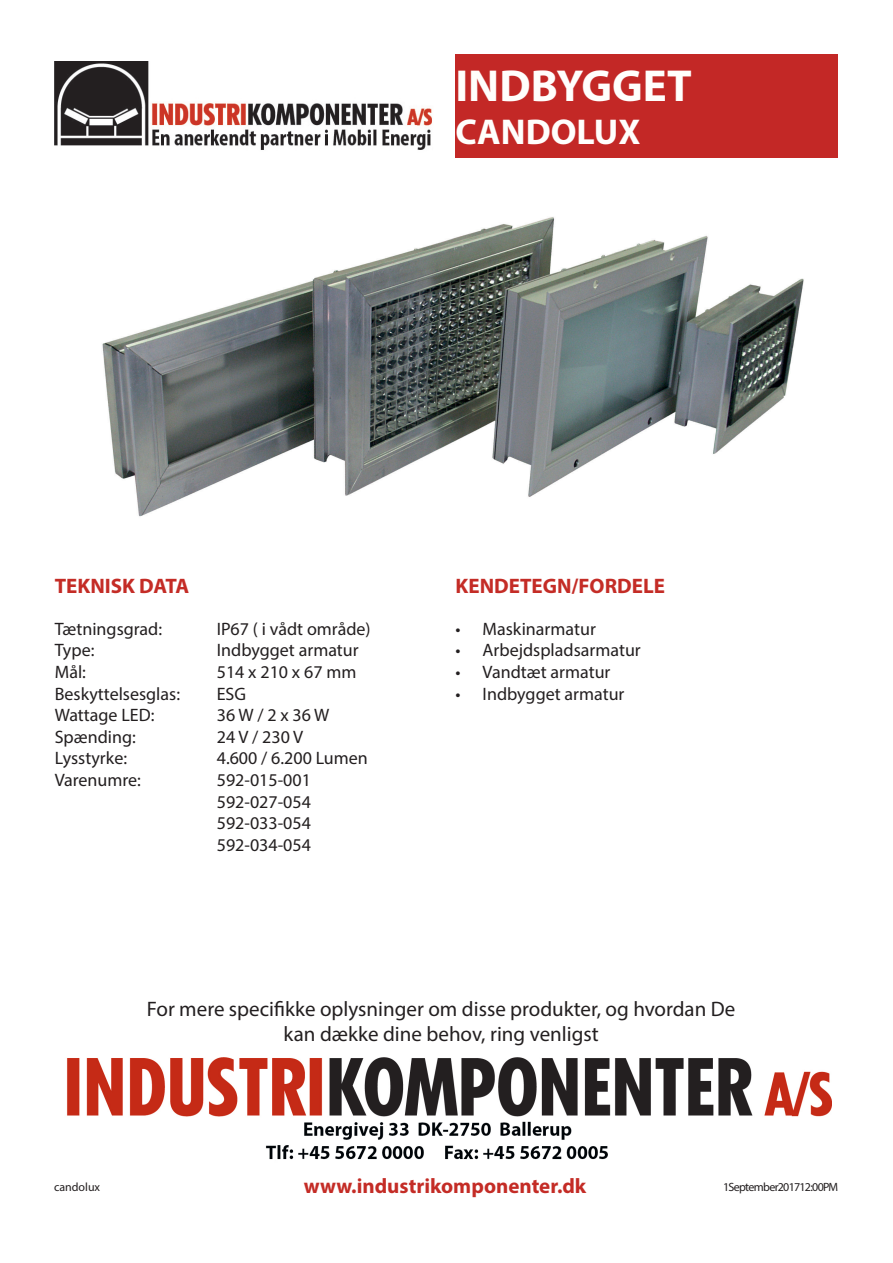
<style>
.page{position:relative;width:893px;height:1263px;background:#fff}
.page>*{position:absolute;margin:0;border:0;box-sizing:border-box;transform-origin:0 0}
.t1{font:700 45px "Myriad Pro";color:#fffefc}
.t2{font:700 36px "Myriad Pro";color:#fffefc}
.t3{font:21px "Myriad Pro";color:#231f20}
.t4{font:700 21px "Myriad Pro";color:#c42c26}
.t5{font:18px "Myriad Pro";color:#231f20}
.t6{font:12px "Myriad Pro";letter-spacing:-.055em;color:#231f20}
.t7{font:12px "Myriad Pro";color:#231f20}
</style>
<div class="page">
<img style="left:67px;top:1058px;width:765px;height:102px">
<div style="left:455px;top:54px;width:383px;height:104px;background:#c32826"></div>
<img style="left:54px;top:61px;width:378px;height:89px">
<img style="left:102px;top:217px;width:702px;height:300px">
<p class="t1" style="left:455px;top:57px;width:238px">INDBYGGET</p>
<p class="t2" style="left:455px;top:109px;width:187px">CANDOLUX</p>
<p class="t4" style="left:55px;top:573px;width:136px">TEKNISK DATA</p>
<p class="t5" style="left:55px;top:618px;width:109px">Tætningsgrad:</p>
<p class="t5" style="left:217px;top:618px;width:155px">IP67 ( i vådt område)</p>
<p class="t5" style="left:55px;top:639px;width:41px">Type:</p>
<p class="t5" style="left:217px;top:639px;width:143px">Indbygget armatur</p>
<p class="t5" style="left:55px;top:661px;width:33px">Mål:</p>
<p class="t5" style="left:217px;top:661px;width:141px">514 x 210 x 67 mm</p>
<p class="t5" style="left:55px;top:682px;width:127px">Beskyttelsesglas:</p>
<p class="t5" style="left:217px;top:682px;width:31px">ESG</p>
<p class="t5" style="left:55px;top:704px;width:101px">Wattage LED:</p>
<p class="t5" style="left:217px;top:704px;width:114px">36 W / 2 x 36 W</p>
<p class="t5" style="left:55px;top:726px;width:83px">Spænding:</p>
<p class="t5" style="left:217px;top:726px;width:88px">24 V / 230 V</p>
<p class="t5" style="left:55px;top:747px;width:74px">Lysstyrke:</p>
<p class="t5" style="left:217px;top:747px;width:153px">4.600 / 6.200 Lumen</p>
<p class="t5" style="left:55px;top:769px;width:88px">Varenumre:</p>
<p class="t5" style="left:217px;top:769px;width:96px">592-015-001</p>
<p class="t5" style="left:217px;top:790px;width:96px">592-027-054</p>
<p class="t5" style="left:217px;top:812px;width:96px">592-033-054</p>
<p class="t5" style="left:217px;top:834px;width:96px">592-034-054</p>
<p class="t4" style="left:456px;top:573px;width:211px">KENDETEGN/FORDELE</p>
<p class="t5" style="left:456px;top:618px;width:142px">• Maskinarmatur</p>
<p class="t5" style="left:456px;top:639px;width:187px">• Arbejdspladsarmatur</p>
<p class="t5" style="left:456px;top:661px;width:156px">• Vandtæt armatur</p>
<p class="t5" style="left:456px;top:682px;width:170px">• Indbygget armatur</p>
<p class="t3" style="left:147px;top:996px;width:590px">For mere specifikke oplysninger om disse produkter, og hvordan De</p>
<p class="t3" style="left:284px;top:1021px;width:317px">kan dække dine behov, ring venligst</p>
<p class="t7" style="left:54px;top:1180px;width:48px">candolux</p>
<p class="t4" style="left:304px;top:1172px;width:284px">www.industrikomponenter.dk</p>
<p class="t6" style="left:723px;top:1180px;width:117px">1 September 2017 12:00 PM</p>
</div>
